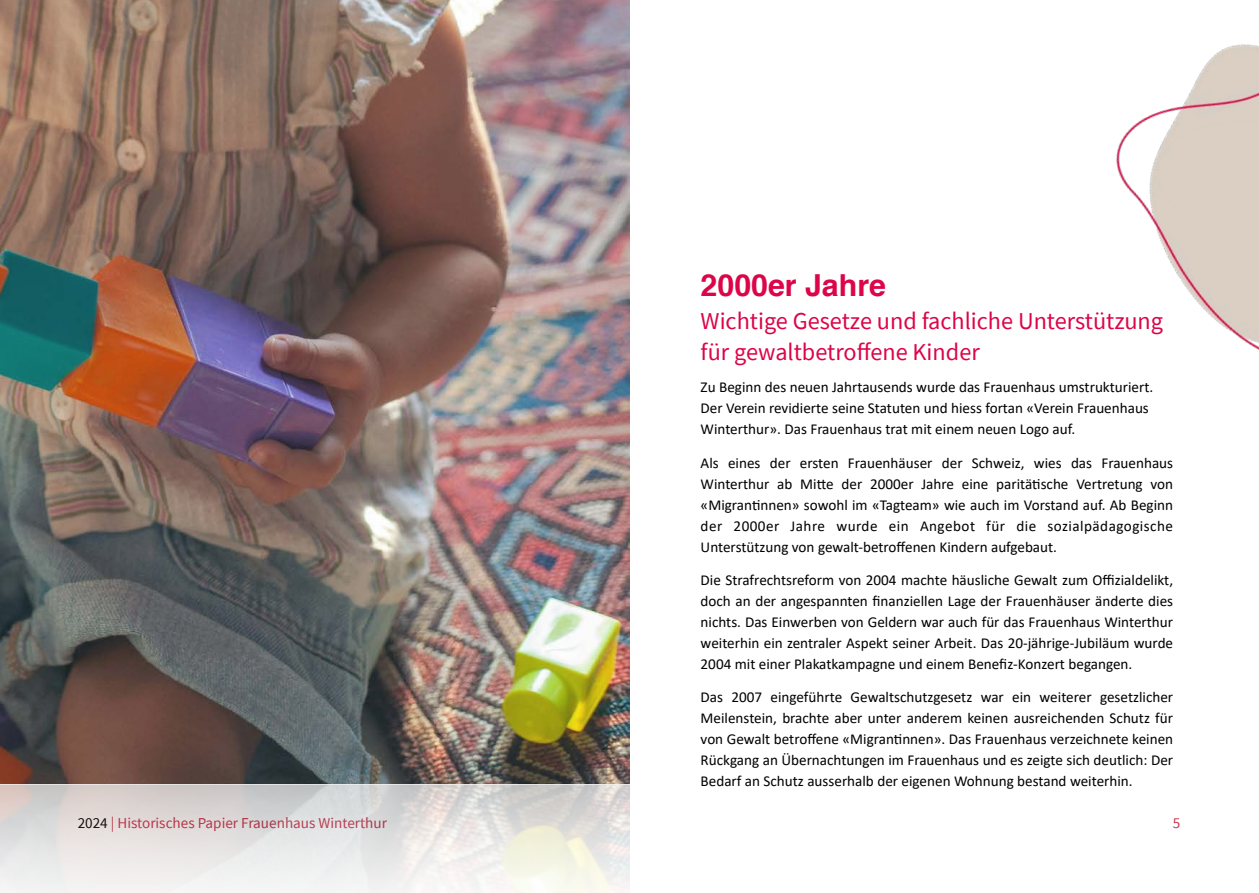
<style>
.page{position:relative;width:1259px;height:893px;background:#fff}
.page>*{position:absolute;margin:0;border:0;box-sizing:border-box;transform-origin:0 0}
.t1{font:700 30.3px "Helvetica";color:#dc0549}
.t2{font:24.3px/30.3px "Source Sans Pro";color:#dc0549}
.t3{font:15.15px/21px "Calibri";color:#000;text-align:justify}
.t4{font:15.15px "Source Sans Pro";color:#cc354e}
.s1{color:#000}
</style>
<div class="page">
<img style="left:0;top:0;width:630px;height:893px">
<img style="left:1116px;top:44px;width:143px;height:306px">
<h1 class="t1" style="left:700px;top:261px;width:187px">2000er Jahre</h1>
<h2 class="t2" style="left:700px;top:306px;width:464px">Wichtige Gesetze und fachliche Unterstützung für gewaltbetroffene Kinder</h2>
<p class="t3" style="left:700px;top:377px;width:454px;text-align:left">Zu Beginn des neuen Jahrtausends wurde das Frauenhaus umstrukturiert.<br>Der Verein revidierte seine Statuten und hiess fortan «Verein Frauenhaus<br>Winterthur». Das Frauenhaus trat mit einem neuen Logo auf.</p>
<p class="t3" style="left:700px;top:452px;width:474px">Als eines der ersten Frauenhäuser der Schweiz, wies das Frauenhaus Winterthur ab MiGe der 2000er Jahre eine paritäKsche Vertretung von «MigranKnnen» sowohl im «Tagteam» wie auch im Vorstand auf. Ab Beginn der 2000er Jahre wurde ein Angebot für die sozialpädagogische Unterstützung von gewalt-betroffenen Kindern aufgebaut.</p>
<p class="t3" style="left:700px;top:569px;width:474px">Die Strafrechtsreform von 2004 machte häusliche Gewalt zum Offizialdelikt, doch an der angespannten finanziellen Lage der Frauenhäuser änderte dies nichts. Das Einwerben von Geldern war auch für das Frauenhaus Winterthur weiterhin ein zentraler Aspekt seiner Arbeit. Das 20-jährige-Jubiläum wurde 2004 mit einer Plakatkampagne und einem Benefiz-Konzert begangen.</p>
<p class="t3" style="left:700px;top:686px;width:474px">Das 2007 eingeführte Gewaltschutzgesetz war ein weiterer gesetzlicher Meilenstein, brachte aber unter anderem keinen ausreichenden Schutz für von Gewalt betroffene «MigranKnnen». Das Frauenhaus verzeichnete keinen Rückgang an Übernachtungen im Frauenhaus und es zeigte sich deutlich: Der Bedarf an Schutz ausserhalb der eigenen Wohnung bestand weiterhin.</p>
<p class="t4" style="left:78px;top:814px;width:311px"><span class="s1">2024</span> | Historisches Papier Frauenhaus Winterthur</p>
<p class="t4" style="left:1173px;top:814px;width:9px">5</p>
</div>
